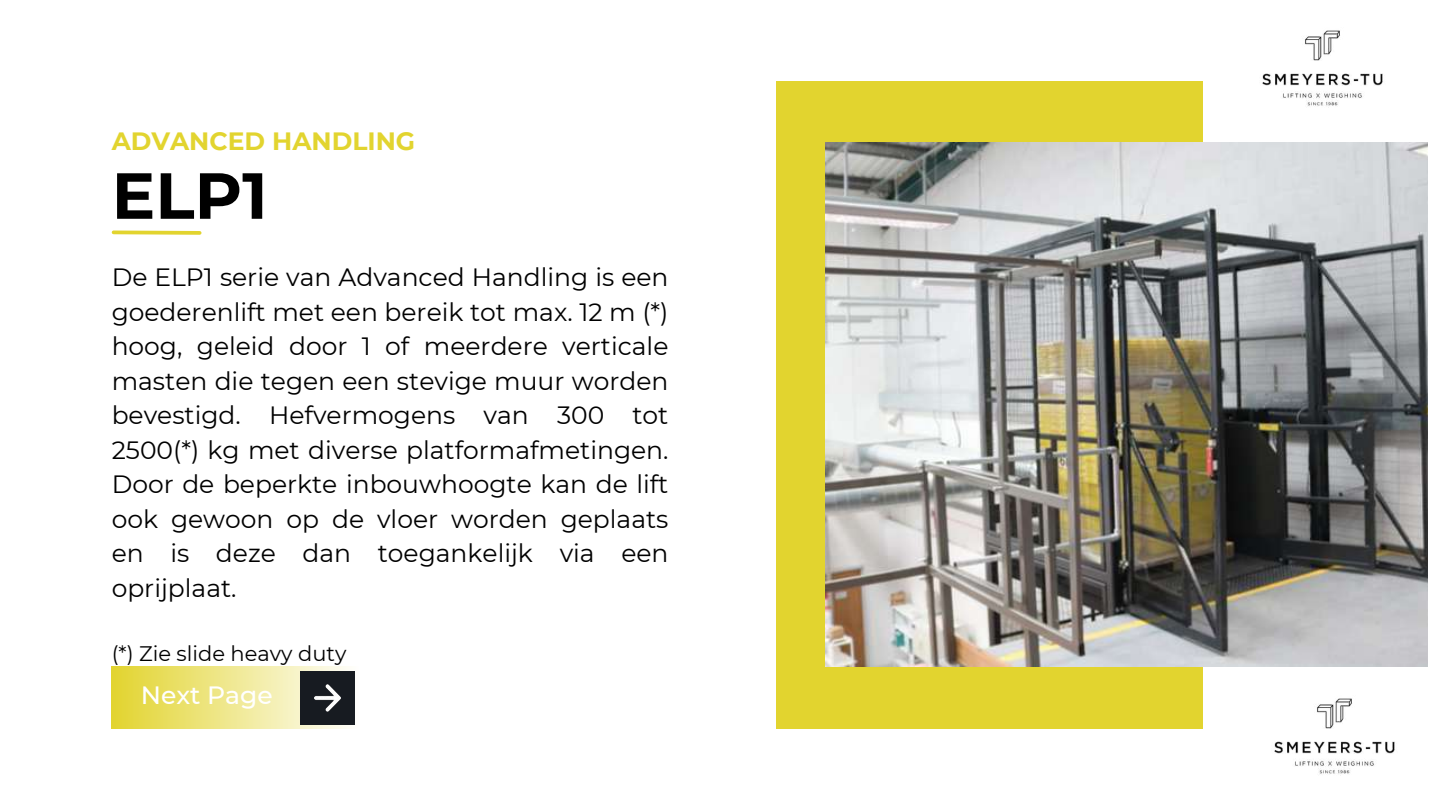
<style>
.page{position:relative;width:1440px;height:810px;background:#fff}
.page>*{position:absolute;margin:0;border:0;box-sizing:border-box;transform-origin:0 0}
.t1{font:700 65px "Montserrat";color:#000}
.t2{font:25px/34.5px "Montserrat";color:#000;text-align:justify}
.t3{font:700 25px "Montserrat";color:#e2d42f}
.t4{font:500 25px "Montserrat";color:#fff}
.t5{font:21px "Montserrat";color:#000}
</style>
<div class="page">
<div style="left:776px;top:81px;width:426px;height:648px;background:#e2d42f"></div>
<img style="left:825px;top:142px;width:603px;height:524px">
<div style="left:112px;top:667px;width:246px;height:62px;background:linear-gradient(to right,#e2d42f,#fffefc)"></div>
<div style="left:300px;top:671px;width:55px;height:54px;background:#171b21"></div>
<img style="left:314px;top:685px;width:26px;height:26px">
<svg style="left:111px;top:230px;width:91px;height:5px"></svg>
<img style="left:1262px;top:30px;width:121px;height:78px">
<img style="left:1230px;top:662px;width:198px;height:114px">
<p class="t3" style="left:112px;top:126px;width:305px">ADVANCED HANDLING</p>
<h1 class="t1" style="left:112px;top:156px;width:157px">ELP1</h1>
<p class="t2" style="left:112px;top:260px;width:558px">De ELP1 serie van Advanced Handling is een goederenlift met een bereik tot max. 12 m (*) hoog, geleid door 1 of meerdere verticale masten die tegen een stevige muur worden bevestigd. Hefvermogens van 300 tot 2500(*) kg met diverse platformafmetingen.<br>Door de beperkte inbouwhoogte kan de lift ook gewoon op de vloer worden geplaats en is deze dan toegankelijk via een oprijplaat.</p>
<p class="t5" style="left:112px;top:641px;width:236px">(*) Zie slide heavy duty</p>
<p class="t4" style="left:141px;top:680px;width:133px">Next Page</p>
</div>
